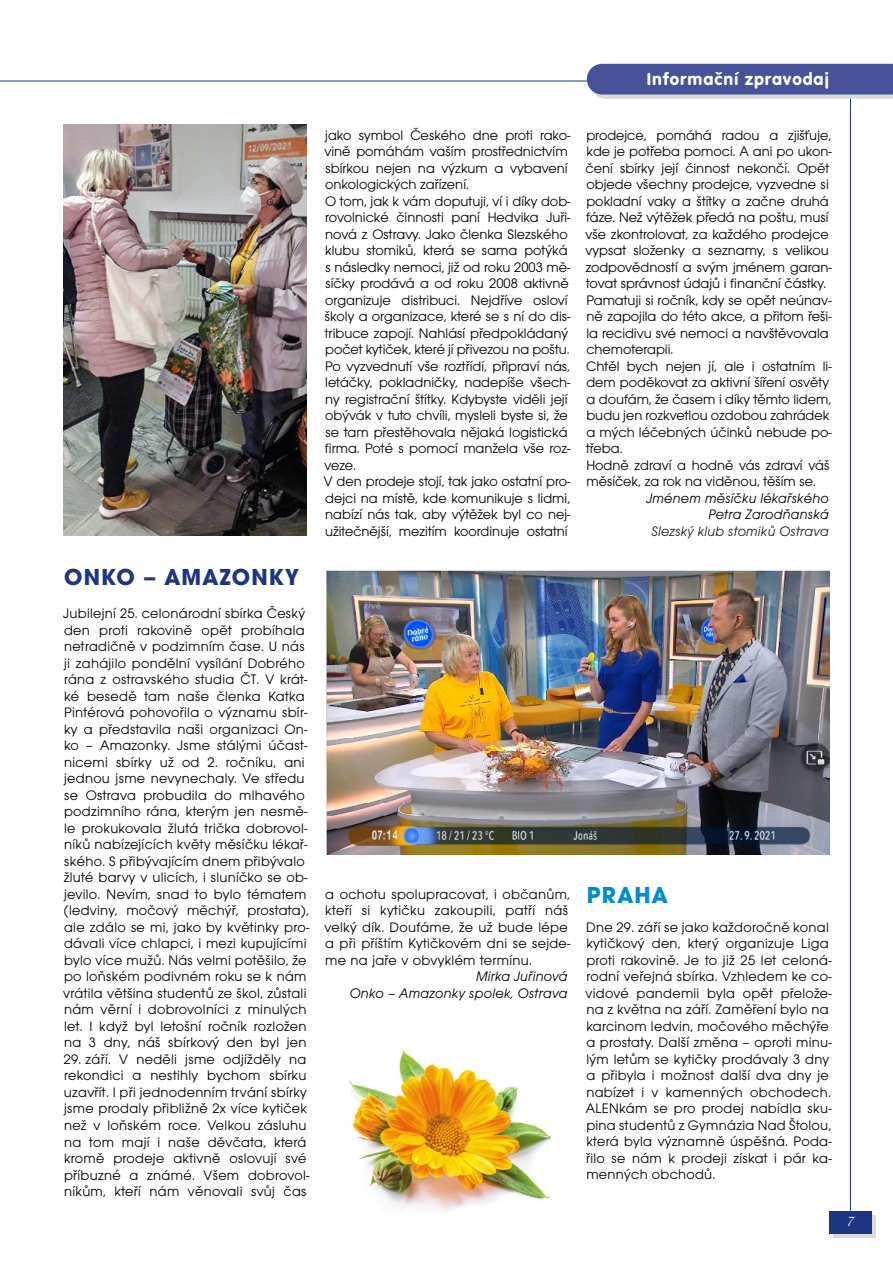
<style>
.page{position:relative;width:893px;height:1263px;background:#fff}
.page>*{position:absolute;margin:0;border:0;box-sizing:border-box;transform-origin:0 0}
.t1{font:700 24px "Avant Gar Got Itc TOT";letter-spacing:.05em;color:#1e3582}
.t2{font:700 24px "Avant Gar Got Itc TOT";letter-spacing:.045em;color:#008bd2}
.t3{font:18px "VAG Rundschrift DOT";letter-spacing:.05em;color:#fff}
.t4{font:14.25px/16.5px "Avant Gar Got Itc TOT Boo";letter-spacing:.005em;color:#000}
.t5{font:14.25px/16.5px "Avant Gar Got Itc TOT Boo Obl";letter-spacing:.015em;color:#000;text-align:right}
.t6{font:14.25px "Avant Gar Got Itc TOT Boo Obl";letter-spacing:.015em;color:#201f1e}
.t7{font:14.25px "Apple Chancery";color:#fff}
</style>
<div class="page">
<hr style="left:850px;top:95px;width:1px;height:1116px;background:#1e3582">
<svg style="left:833px;top:1215px;width:43px;height:23px"></svg>
<svg style="left:587px;top:64px;width:306px;height:35px;background:#5c65a1"></svg>
<div style="left:829px;top:1211px;width:43px;height:22px;background:#1e3582"></div>
<hr style="left:0;top:81px;width:587px;height:1px;background:#1e3582">
<img style="left:64px;top:124px;width:242px;height:412px">
<img style="left:326px;top:571px;width:503px;height:283px">
<img style="left:349px;top:1050px;width:202px;height:161px">
<p class="t3" style="left:647px;top:69px;width:184px">Informační zpravodaj</p>
<h1 class="t1" style="left:64px;top:563px;width:236px">ONKO – AMAZONKY</h1>
<p class="t4" style="left:63px;top:605px;width:248px">Jubilejní 25. celonárodní sbírka Český den proti rakovině opět probíhala netradičně v podzimním čase. U nás ji zahájilo pondělní vysílání Dobrého rána z ostravského studia ČT. V krát&shy;ké besedě tam naše členka Katka Pintérová pohovořila o významu sbír&shy;ky a představila naši organizaci On&shy;ko – Amazonky. Jsme stálými účast&shy;nicemi sbírky už od 2. ročníku, ani jednou jsme nevynechaly. Ve středu se Ostrava probudila do mlhavého podzimního rána, kterým jen nesmě&shy;le prokukovala žlutá trička dobrovol&shy;níků nabízejících květy měsíčku lékař&shy;ského. S přibývajícím dnem přibývalo žluté barvy v ulicích, i sluníčko se ob&shy;jevilo. Nevím, snad to bylo tématem (ledviny, močový měchýř, prostata), ale zdálo se mi, jako by květinky pro&shy;dávali více chlapci, i mezi kupujícími bylo více mužů. Nás velmi potěšilo, že po loňském podivném roku se k nám vrátila většina studentů ze škol, zůstali nám věrní i dobrovolníci z minulých let. I když byl letošní ročník rozložen na 3 dny, náš sbírkový den byl jen</p>
<p class="t4" style="left:64px;top:1051px;width:247px">29. září. V neděli jsme odjížděly na rekondici a nestihly bychom sbírku uzavřít. I při jednodenním trvání sbírky jsme prodaly přibližně 2x více kytiček než v loňském roce. Velkou zásluhu na tom mají i naše děvčata, která kromě prodeje aktivně oslovují své příbuzné a známé. Všem dobrovol&shy;níkům, kteří nám věnovali svůj čas</p>
<p class="t4" style="left:324px;top:127px;width:248px">jako symbol Českého dne proti rako&shy;vině pomáhám vaším prostřednictvím sbírkou nejen na výzkum a vybavení onkologických zařízení.<br>O tom, jak k vám doputuji, ví i díky dob&shy;rovolnické činnosti paní Hedvika Juři&shy;nová z Ostravy. Jako členka Slezského klubu stomiků, která se sama potýká s následky nemoci, již od roku 2003 mě&shy;síčky prodává a od roku 2008 aktivně organizuje distribuci. Nejdříve osloví školy a organizace, které se s ní do dis&shy;tribuce zapojí. Nahlásí předpokládaný počet kytiček, které jí přivezou na poštu.<br>Po vyzvednutí vše roztřídí, připraví nás, letáčky, pokladničky, nadepíše všech&shy;ny registrační štítky. Kdybyste viděli její obývák v tuto chvíli, mysleli byste si, že se tam přestěhovala nějaká logistická firma. Poté s pomocí manžela vše roz&shy;veze.<br>V den prodeje stojí, tak jako ostatní pro&shy;dejci na místě, kde komunikuje s lidmi, nabízí nás tak, aby výtěžek byl co nej&shy;užitečnější, mezitím koordinuje ostatní</p>
<p class="t4" style="left:586px;top:127px;width:248px">prodejce, pomáhá radou a zjišťuje, kde je potřeba pomoci. A ani po ukon&shy;čení sbírky její činnost nekončí. Opět objede všechny prodejce, vyzvedne si pokladní vaky a štítky a začne druhá fáze. Než výtěžek předá na poštu, musí vše zkontrolovat, za každého prodejce vypsat složenky a seznamy, s velikou zodpovědností a svým jménem garan&shy;tovat správnost údajů i finanční částky.<br>Pamatuji si ročník, kdy se opět neúnav&shy;ně zapojila do této akce, a přitom řeši&shy;la recidivu své nemoci a navštěvovala chemoterapii.<br>Chtěl bych nejen jí, ale i ostatním li&shy;dem poděkovat za aktivní šíření osvěty a doufám, že časem i díky těmto lidem, budu jen rozkvetlou ozdobou zahrádek a mých léčebných účinků nebude po&shy;třeba.<br>Hodně zdraví a hodně vás zdraví váš měsíček, za rok na viděnou, těším se.</p>
<p class="t5" style="left:646px;top:490px;width:184px">Jménem měsíčku lékařského<br>Petra Zarodňanská</p>
<p class="t6" style="left:651px;top:523px;width:179px">Slezský klub stomiků Ostrava</p>
<p class="t4" style="left:324px;top:886px;width:248px">a ochotu spolupracovat, i občanům, kteří si kytičku zakoupili, patří náš velký dík. Doufáme, že už bude lépe a při příštím Kytičkovém dni se sejde&shy;me na jaře v obvyklém termínu.</p>
<p class="t5" style="left:350px;top:968px;width:219px">Mirka Juřinová<br>Onko – Amazonky spolek, Ostrava</p>
<h1 class="t2" style="left:587px;top:881px;width:82px">PRAHA</h1>
<p class="t4" style="left:586px;top:919px;width:248px">Dne 29. září se jako každoročně konal kytičkový den, který organizuje Liga proti rakovině. Je to již 25 let celoná&shy;rodní veřejná sbírka. Vzhledem ke co&shy;vidové pandemii byla opět přelože&shy;na z května na září. Zaměření bylo na karcinom ledvin, močového měchýře a prostaty. Další změna – oproti minu&shy;lým letům se kytičky prodávaly 3 dny a přibyla i možnost další dva dny je nabízet i v kamenných obchodech.<br>ALENkám se pro prodej nabídla sku&shy;pina studentů z Gymnázia Nad Štolou, která byla významně úspěšná. Poda&shy;řilo se nám k prodeji získat i pár ka&shy;menných obchodů.</p>
<p class="t7" style="left:847px;top:1208px;width:9px">7</p>
</div>
